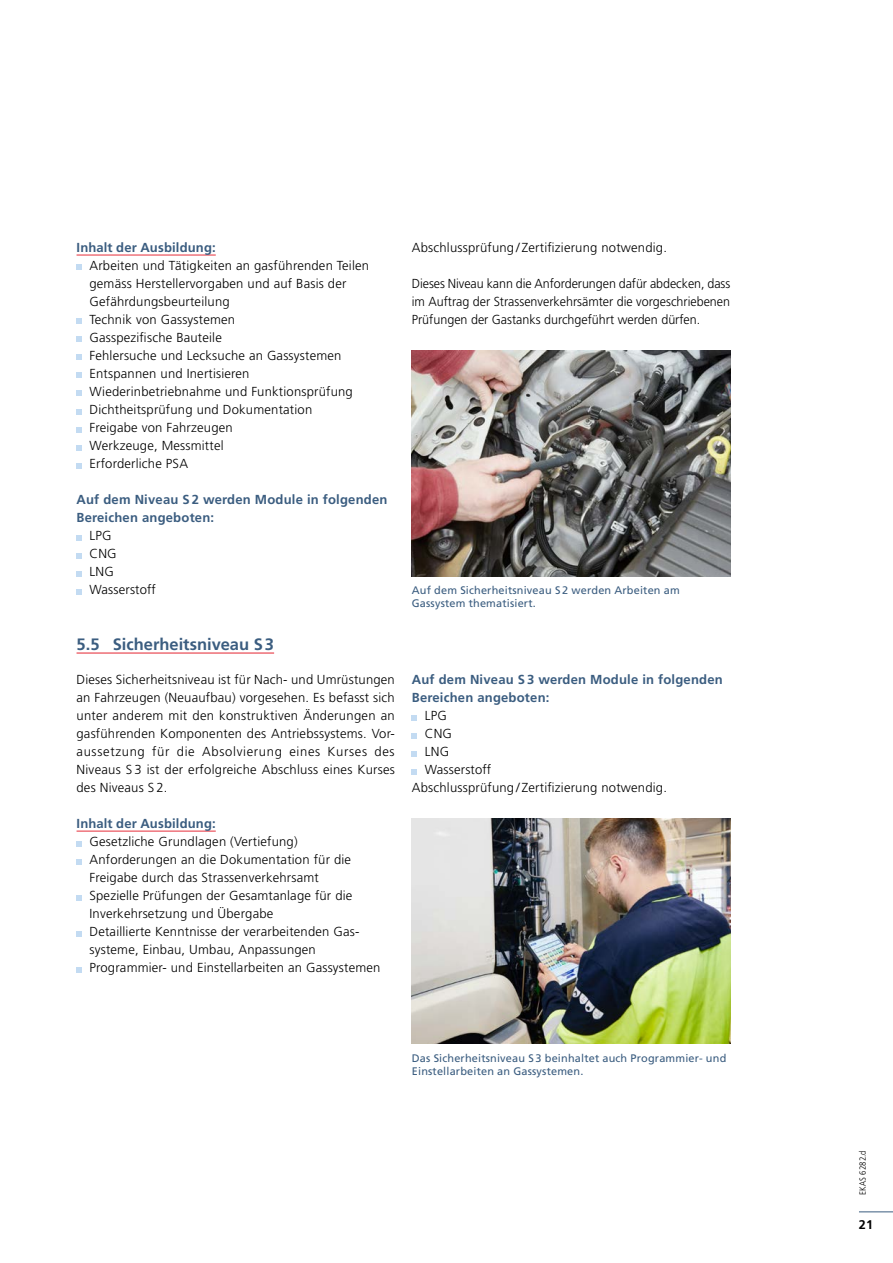
<style>
.page{position:relative;width:893px;height:1263px;background:#fff}
.page>*{position:absolute;margin:0;border:0;box-sizing:border-box;transform-origin:0 0}
.t1{font:700 16.5px "Frutiger LT Std";color:#3b5d80}
.t2{font:300 13.05px/18px "Frutiger LT Std";letter-spacing:.015em;color:#000}
.t3{font:700 13.05px/18px "Frutiger LT Std";letter-spacing:.015em;color:#3b5d80}
.t4{font:300 13.05px/18px "Frutiger LT Std";letter-spacing:.015em;color:#000;text-align:justify;scale:.96 1}
.t5{font:700 12.6px "Frutiger LT Std";color:#000}
.t6{font:10.95px/13.2px "Frutiger LT Std";letter-spacing:.015em;color:#3b5d80}
.t7{font:300 condensed 9px "Frutiger LT Std";letter-spacing:.015em;color:#000}
</style>
<div class="page">
<hr style="left:77px;top:831px;width:139px;height:1px;background:#e62e3a">
<svg style="left:77px;top:841px;width:5px;height:5px"></svg>
<svg style="left:77px;top:859px;width:5px;height:5px"></svg>
<svg style="left:77px;top:895px;width:5px;height:5px"></svg>
<svg style="left:77px;top:931px;width:5px;height:5px"></svg>
<svg style="left:77px;top:967px;width:5px;height:5px"></svg>
<svg style="left:412px;top:715px;width:5px;height:5px"></svg>
<svg style="left:412px;top:733px;width:5px;height:5px"></svg>
<svg style="left:412px;top:751px;width:5px;height:5px"></svg>
<svg style="left:412px;top:769px;width:5px;height:5px"></svg>
<hr style="left:77px;top:652px;width:197px;height:1px;background:#e62e3a">
<img style="left:412px;top:351px;width:318px;height:225px">
<img style="left:412px;top:818px;width:318px;height:226px">
<hr style="left:77px;top:255px;width:139px;height:1px;background:#e62e3a">
<svg style="left:77px;top:265px;width:5px;height:5px"></svg>
<svg style="left:77px;top:319px;width:5px;height:5px"></svg>
<svg style="left:77px;top:337px;width:5px;height:5px"></svg>
<svg style="left:77px;top:355px;width:5px;height:5px"></svg>
<svg style="left:77px;top:373px;width:5px;height:5px"></svg>
<svg style="left:77px;top:391px;width:5px;height:5px"></svg>
<svg style="left:77px;top:409px;width:5px;height:5px"></svg>
<svg style="left:77px;top:427px;width:5px;height:5px"></svg>
<svg style="left:77px;top:445px;width:5px;height:5px"></svg>
<svg style="left:77px;top:463px;width:5px;height:5px"></svg>
<svg style="left:77px;top:535px;width:5px;height:5px"></svg>
<svg style="left:77px;top:553px;width:5px;height:5px"></svg>
<svg style="left:77px;top:571px;width:5px;height:5px"></svg>
<svg style="left:77px;top:589px;width:5px;height:5px"></svg>
<hr style="left:859px;top:1211px;width:34px;height:1px;background:#3b5d80">
<p class="t3" style="left:77px;top:239px;width:141px">Inhalt der Ausbildung:</p>
<p class="t2" style="left:89px;top:257px;width:281px">Arbeiten und Tätigkeiten an gasführenden Teilen gemäss Herstellervorgaben und auf Basis der<br>Gefährdungsbeurteilung<br>Technik von Gassystemen<br>Gasspezifische Bauteile<br>Fehlersuche und Lecksuche an Gassystemen<br>Entspannen und Inertisieren<br>Wiederinbetriebnahme und Funktionsprüfung<br>Dichtheitsprüfung und Dokumentation<br>Freigabe von Fahrzeugen<br>Werkzeuge, Messmittel<br>Erforderliche PSA</p>
<p class="t3" style="left:77px;top:491px;width:312px">Auf dem Niveau S 2 werden Module in folgenden<br>Bereichen angeboten:</p>
<p class="t2" style="left:89px;top:527px;width:68px">LPG<br>CNG<br>LNG<br>Wasserstoff</p>
<p class="t1" style="left:77px;top:635px;width:199px">5.5 Sicherheitsniveau S3</p>
<p class="t2" style="left:77px;top:671px;width:320px;text-align:justify">Dieses Sicherheitsniveau ist für Nach- und Umrüstungen an Fahrzeugen (Neuaufbau) vorgesehen. Es befasst sich unter anderem mit den konstruktiven Änderungen an gasführenden Komponenten des Antriebssystems. Vor&shy;aussetzung für die Absolvierung eines Kurses des Niveaus S 3 ist der erfolgreiche Abschluss eines Kurses des Niveaus S 2.</p>
<p class="t3" style="left:77px;top:815px;width:141px">Inhalt der Ausbildung:</p>
<p class="t2" style="left:89px;top:833px;width:293px">Gesetzliche Grundlagen (Vertiefung)<br>Anforderungen an die Dokumentation für die Freigabe durch das Strassenverkehrsamt<br>Spezielle Prüfungen der Gesamtanlage für die Inverkehrsetzung und Übergabe<br>Detaillierte Kenntnisse der verarbeitenden Gas&shy;systeme, Einbau, Umbau, Anpassungen Programmier- und Einstellarbeiten an Gassystemen</p>
<p class="t2" style="left:412px;top:239px;width:257px">Abschlussprüfung / Zertifizierung notwendig.</p>
<p class="t4" style="left:412px;top:275px;width:333px">Dieses Niveau kann die Anforderungen dafür abdecken, dass im Auftrag der Strassenverkehrsämter die vorgeschriebenen Prüfungen der Gastanks durchgeführt werden dürfen.</p>
<p class="t6" style="left:412px;top:584px;width:269px">Auf dem Sicherheitsniveau S 2 werden Arbeiten am<br>Gassystem thematisiert.</p>
<p class="t3" style="left:412px;top:671px;width:312px">Auf dem Niveau S 3 werden Module in folgenden<br>Bereichen angeboten:</p>
<p class="t2" style="left:425px;top:707px;width:24px">LPG</p>
<p class="t2" style="left:425px;top:725px;width:29px">CNG</p>
<p class="t2" style="left:425px;top:743px;width:26px">LNG</p>
<p class="t2" style="left:425px;top:761px;width:68px">Wasserstoff</p>
<p class="t2" style="left:412px;top:779px;width:257px">Abschlussprüfung / Zertifizierung notwendig.</p>
<p class="t6" style="left:412px;top:1052px;width:316px">Das Sicherheitsniveau S 3 beinhaltet auch Programmier- und<br>Einstellarbeiten an Gassystemen.</p>
<p class="t7" style="left:857px;top:1195px;width:46px;rotate:-90deg">EKAS 6282.d</p>
<p class="t5" style="left:859px;top:1217px;width:16px">21</p>
</div>
